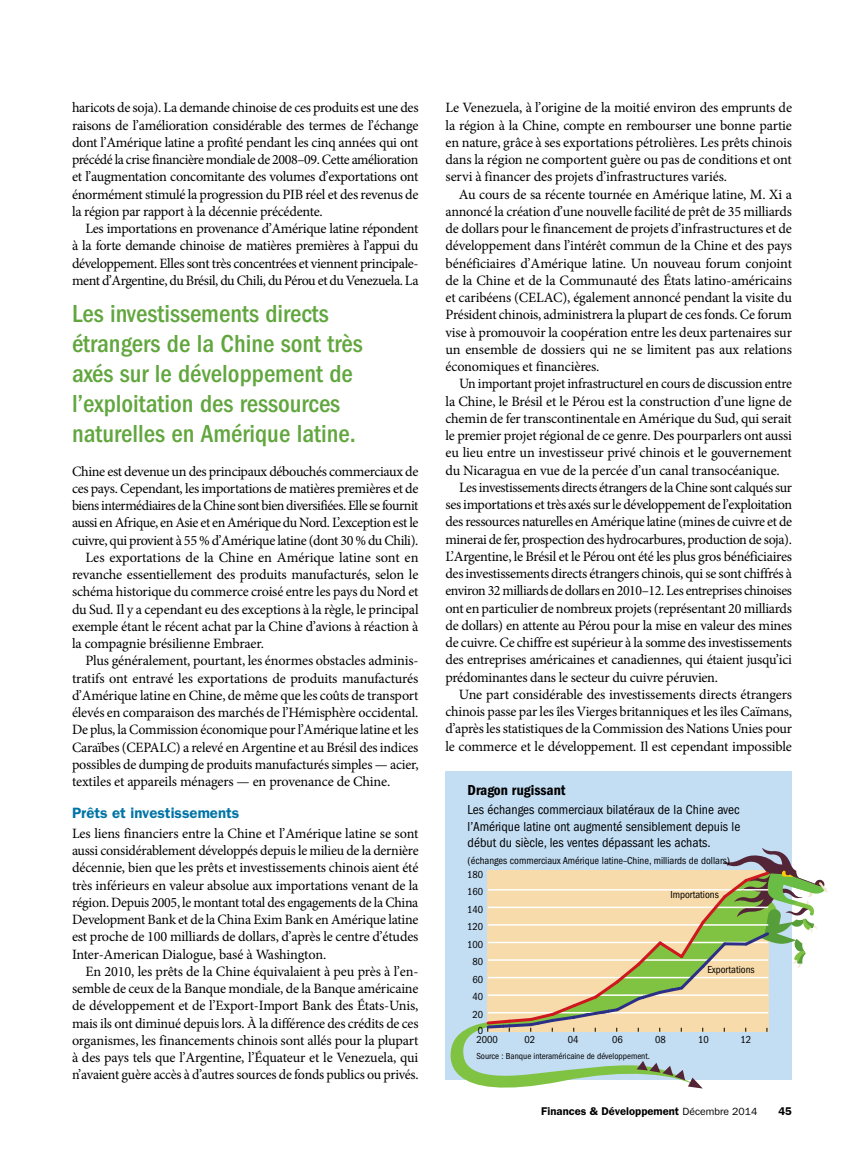
<style>
.page{position:relative;width:864px;height:1161px;background:#fff}
.page>*{position:absolute;margin:0;border:0;box-sizing:border-box;transform-origin:0 0}
.t1{font:500 condensed 25.5px/30px "ITC Franklin Gothic Std";color:#61a63e}
.t2{font:600 15px "ITC Franklin Gothic Std";color:#0074a6}
.t3{font:15px "ITC Franklin Gothic Std Dm Cd";color:#000}
.t4{font:14.25px/17.2px "Minion Pro";letter-spacing:-.02em;color:#000;text-align:justify}
.t5{font:condensed 13.5px/16.5px "ITC Franklin Gothic Std";color:#000;text-align:justify}
.t6{font:600 11.25px "ITC Franklin Gothic Std";color:#000}
.t7{font:condensed 10.5px "ITC Franklin Gothic Std";color:#000}
.t8{font:condensed 9px "ITC Franklin Gothic Std";color:#000}
.s1{font-weight:400;font-size:10.5px}
</style>
<div class="page">
<div style="left:446px;top:772px;width:346px;height:308px;background:#c3ddf3"></div>
<svg style="left:450px;top:848px;width:378px;height:241px"></svg>
<p class="t4" style="left:72px;top:99px;width:348px">haricots de soja). La demande chinoise de ces produits est une des raisons de l’amélioration considérable des termes de l’échange dont l’Amérique latine a profité pendant les cinq années qui ont précédé la crise financière mondiale de 2008–09. Cette amélioration et l’augmentation concomitante des volumes d’exportations ont énormément stimulé la progression du PIB réel et des revenus de la région par rapport à la décennie précédente.</p>
<p class="t4" style="left:72px;top:220px;width:348px;text-indent:13px">Les importations en provenance d’Amérique latine répondent à la forte demande chinoise de matières premières à l’appui du développement. Elles sont très concentrées et viennent principale&shy;ment d’Argentine, du Brésil, du Chili, du Pérou et du Venezuela. La</p>
<h1 class="t1" style="left:72px;top:298px;width:292px">Les investissements directs étrangers de la Chine sont très axés sur le développement de l’exploitation des ressources naturelles en Amérique latine.</h1>
<p class="t4" style="left:72px;top:462px;width:348px">Chine est devenue un des principaux débouchés commerciaux de</p>
<p class="t4" style="left:72px;top:480px;width:348px">ces pays. Cependant, les importations de matières premières et de</p>
<p class="t4" style="left:72px;top:497px;width:348px">biens intermédiaires de la Chine sont bien diversifiées. Elle se fournit</p>
<p class="t4" style="left:72px;top:514px;width:348px">aussi en Afrique, en Asie et en Amérique du Nord. L’exception est le</p>
<p class="t4" style="left:72px;top:531px;width:348px">cuivre, qui provient à 55 % d’Amérique latine (dont 30 % du Chili).</p>
<p class="t4" style="left:86px;top:549px;width:335px">Les exportations de la Chine en Amérique latine sont en</p>
<p class="t4" style="left:72px;top:566px;width:348px">revanche essentiellement des produits manufacturés, selon le</p>
<p class="t4" style="left:72px;top:583px;width:348px">schéma historique du commerce croisé entre les pays du Nord et</p>
<p class="t4" style="left:72px;top:600px;width:348px">du Sud. Il y a cependant eu des exceptions à la règle, le principal</p>
<p class="t4" style="left:72px;top:618px;width:348px">exemple étant le récent achat par la Chine d’avions à réaction à</p>
<p class="t4" style="left:72px;top:635px;width:194px">la compagnie brésilienne Embraer.</p>
<p class="t4" style="left:85px;top:652px;width:335px">Plus généralement, pourtant, les énormes obstacles adminis-</p>
<p class="t4" style="left:72px;top:669px;width:348px">tratifs ont entravé les exportations de produits manufacturés</p>
<p class="t4" style="left:72px;top:687px;width:348px">d’Amérique latine en Chine, de même que les coûts de transport</p>
<p class="t4" style="left:72px;top:704px;width:348px">élevés en comparaison des marchés de l’Hémisphère occidental.</p>
<p class="t4" style="left:72px;top:721px;width:348px">De plus, la Commission économique pour l’Amérique latine et les</p>
<p class="t4" style="left:72px;top:738px;width:348px">Caraïbes (CEPALC) a relevé en Argentine et au Brésil des indices</p>
<p class="t4" style="left:72px;top:756px;width:348px">possibles de dumping de produits manufacturés simples — acier,</p>
<p class="t4" style="left:72px;top:773px;width:320px">textiles et appareils ménagers — en provenance de Chine.</p>
<p class="t2" style="left:72px;top:804px;width:169px">Prêts et investissements</p>
<p class="t4" style="left:72px;top:825px;width:348px">Les liens financiers entre la Chine et l’Amérique latine se sont aussi considérablement développés depuis le milieu de la dernière décennie, bien que les prêts et investissements chinois aient été très inférieurs en valeur absolue aux importations venant de la région. Depuis 2005, le montant total des engagements de la China Development Bank et de la China Exim Bank en Amérique latine est proche de 100 milliards de dollars, d’après le centre d’études Inter-American Dialogue, basé à Washington.</p>
<p class="t4" style="left:72px;top:963px;width:348px;text-indent:13px">En 2010, les prêts de la Chine équivalaient à peu près à l’en&shy;semble de ceux de la Banque mondiale, de la Banque américaine de développement et de l’Export-Import Bank des États-Unis, mais ils ont diminué depuis lors. À la différence des crédits de ces organismes, les financements chinois sont allés pour la plupart à des pays tels que l’Argentine, l’Équateur et le Venezuela, qui n’avaient guère accès à d’autres sources de fonds publics ou privés.</p>
<p class="t4" style="left:446px;top:99px;width:348px">Le Venezuela, à l’origine de la moitié environ des emprunts de la région à la Chine, compte en rembourser une bonne partie en nature, grâce à ses exportations pétrolières. Les prêts chinois dans la région ne comportent guère ou pas de conditions et ont servi à financer des projets d’infrastructures variés.</p>
<p class="t4" style="left:446px;top:186px;width:348px;text-indent:13px">Au cours de sa récente tournée en Amérique latine, M. Xi a annoncé la création d’une nouvelle facilité de prêt de 35 milliards de dollars pour le financement de projets d’infrastructures et de développement dans l’intérêt commun de la Chine et des pays bénéficiaires d’Amérique latine. Un nouveau forum conjoint de la Chine et de la Communauté des États latino-américains et caribéens (CELAC), également annoncé pendant la visite du Président chinois, administrera la plupart de ces fonds. Ce forum vise à promouvoir la coopération entre les deux partenaires sur un ensemble de dossiers qui ne se limitent pas aux relations économiques et financières.</p>
<p class="t4" style="left:459px;top:375px;width:335px">Un important projet infrastructurel en cours de discussion entre</p>
<p class="t4" style="left:446px;top:393px;width:348px">la Chine, le Brésil et le Pérou est la construction d’une ligne de</p>
<p class="t4" style="left:446px;top:410px;width:348px">chemin de fer transcontinentale en Amérique du Sud, qui serait</p>
<p class="t4" style="left:446px;top:427px;width:348px">le premier projet régional de ce genre. Des pourparlers ont aussi</p>
<p class="t4" style="left:446px;top:444px;width:348px">eu lieu entre un investisseur privé chinois et le gouvernement</p>
<p class="t4" style="left:446px;top:462px;width:336px">du Nicaragua en vue de la percée d’un canal transocéanique.</p>
<p class="t4" style="left:459px;top:479px;width:334px">Les investissements directs étrangers de la Chine sont calqués sur</p>
<p class="t4" style="left:446px;top:496px;width:348px">ses importations et très axés sur le développement de l’exploitation</p>
<p class="t4" style="left:446px;top:513px;width:348px">des ressources naturelles en Amérique latine (mines de cuivre et de</p>
<p class="t4" style="left:446px;top:531px;width:348px">minerai de fer, prospection des hydrocarbures, production de soja).</p>
<p class="t4" style="left:446px;top:548px;width:348px">L’Argentine, le Brésil et le Pérou ont été les plus gros bénéficiaires</p>
<p class="t4" style="left:446px;top:565px;width:348px">des investissements directs étrangers chinois, qui se sont chiffrés à</p>
<p class="t4" style="left:446px;top:582px;width:348px">environ 32 milliards de dollars en 2010–12. Les entreprises chinoises</p>
<p class="t4" style="left:446px;top:600px;width:348px">ont en particulier de nombreux projets (représentant 20 milliards</p>
<p class="t4" style="left:446px;top:617px;width:348px">de dollars) en attente au Pérou pour la mise en valeur des mines</p>
<p class="t4" style="left:446px;top:634px;width:348px">de cuivre. Ce chiffre est supérieur à la somme des investissements</p>
<p class="t4" style="left:446px;top:651px;width:348px">des entreprises américaines et canadiennes, qui étaient jusqu’ici</p>
<p class="t4" style="left:446px;top:669px;width:274px">prédominantes dans le secteur du cuivre péruvien.</p>
<p class="t4" style="left:459px;top:686px;width:334px">Une part considérable des investissements directs étrangers</p>
<p class="t4" style="left:446px;top:703px;width:348px">chinois passe par les îles Vierges britanniques et les îles Caïmans,</p>
<p class="t4" style="left:446px;top:720px;width:348px">d’après les statistiques de la Commission des Nations Unies pour</p>
<p class="t4" style="left:446px;top:738px;width:348px">le commerce et le développement. Il est cependant impossible</p>
<p class="t7" style="left:466px;top:701px;width:118px">Elson, corrected 10/14/2014</p>
<p class="t3" style="left:468px;top:781px;width:99px">Dragon rugissant</p>
<p class="t5" style="left:468px;top:801px;width:274px">Les échanges commerciaux bilatéraux de la Chine avec l’Amérique latine ont augmenté sensiblement depuis le début du siècle, les ventes dépassant les achats.</p>
<p class="t7" style="left:468px;top:855px;width:264px">(échanges commerciaux Amérique latine–Chine, milliards de dollars)</p>
<p class="t7" style="left:467px;top:868px;width:18px">180</p>
<p class="t7" style="left:467px;top:886px;width:18px">160</p>
<p class="t7" style="left:467px;top:903px;width:18px">140</p>
<p class="t7" style="left:467px;top:921px;width:18px">120</p>
<p class="t7" style="left:467px;top:938px;width:18px">100</p>
<p class="t7" style="left:472px;top:956px;width:12px">80</p>
<p class="t7" style="left:472px;top:974px;width:12px">60</p>
<p class="t7" style="left:472px;top:991px;width:12px">40</p>
<p class="t7" style="left:472px;top:1009px;width:12px">20</p>
<p class="t7" style="left:670px;top:889px;width:50px">Importations</p>
<p class="t7" style="left:707px;top:964px;width:49px">Exportations</p>
<p class="t7" style="left:478px;top:1025px;width:7px">0</p>
<p class="t7" style="left:476px;top:1034px;width:23px">2000</p>
<p class="t7" style="left:524px;top:1034px;width:12px">02</p>
<p class="t7" style="left:568px;top:1034px;width:12px">04</p>
<p class="t7" style="left:612px;top:1034px;width:12px">06</p>
<p class="t7" style="left:655px;top:1034px;width:12px">08</p>
<p class="t7" style="left:698px;top:1034px;width:12px">10</p>
<p class="t7" style="left:740px;top:1034px;width:12px">12</p>
<p class="t8" style="left:476px;top:1051px;width:175px">Source : Banque interaméricaine de développement.</p>
<p class="t6" style="left:541px;top:1104px;width:218px">Finances &amp; Développement <span class="s1">Décembre 2014</span></p>
<p class="t6" style="left:779px;top:1104px;width:15px">45</p>
</div>
